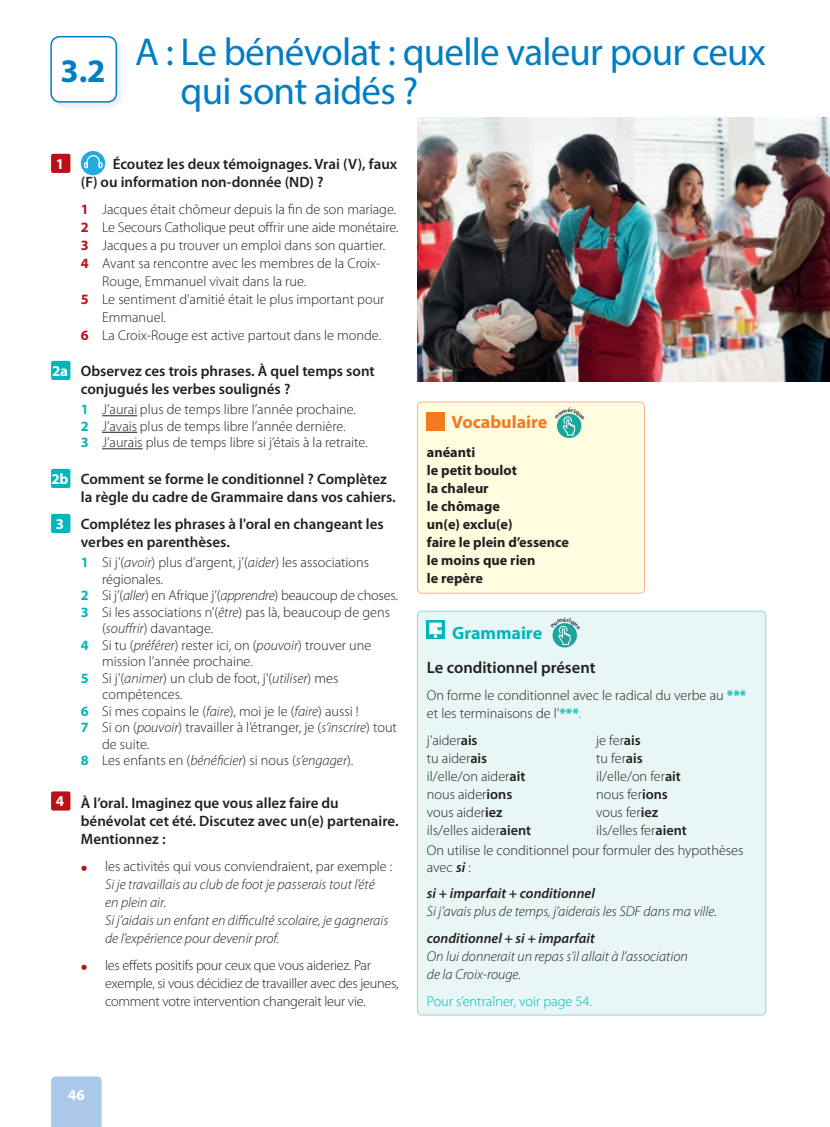
<style>
.page{position:relative;width:830px;height:1127px;background:#fff}
.page>*{position:absolute;margin:0;border:0;box-sizing:border-box;transform-origin:0 0}
.A_Head{font:39px/39px "Myriad Pro";letter-spacing:-.02em;color:#007ec5}
.Unit_number{font:700 33px "Myriad Pro";color:#007ec5}
.Vocab_Box_Head{font:700 18px "Myriad Pro";color:#f47921}
.Grammar_box_head{font:700 18px "Myriad Pro";color:#00b6bc}
.Box_Head_black_Sub{font:600 16.5px "Myriad Pro";color:#231f20}
.Rubric{font:600 15px/18px "Myriad Pro";color:#231f20}
.t1{font:700 15px "Myriad Pro";color:#fff}
.Questions{font:300 14.25px/16.5px "Myriad Pro";color:#231f20}
.Main_text_intro{font:300 14.25px/18px "Myriad Pro";color:#231f20}
.Main_text_intro-2{font:italic 300 14.25px/18px "Myriad Pro";color:#231f20}
.Main_text_intro-3{font:300 14.25px/18px "Myriad Pro";letter-spacing:-.02em;color:#231f20}
.Vocab_box_text{font:700 14.25px "Myriad Pro";color:#231f20}
.Bodytext{font:300 14.25px/16.5px "Myriad Pro";color:#231f20}
.Main_text_intro-4{font:italic 600 14.25px "Myriad Pro";color:#231f20}
.Main_text_intro-5{font:300 14.25px "Myriad Pro";color:#00b6bc}
.s1{font-weight:700;color:#bb1018}
.s2{font-weight:700;color:#00b6bc}
.s3{font-style:italic}
.s4{font-weight:600;font-size:21.75px;color:#bb1018}
.s5{color:#00b6bc}
.s6{font-weight:600}
.s7{font-weight:600;font-style:italic}
</style>
<div class="page">
<div style="left:51px;top:1076px;width:51px;height:51px;background:#acc9e9"></div>
<div style="left:49px;top:34px;width:76px;height:76px;background:#231f20;opacity:.1"></div>
<div style="left:51px;top:37px;width:65px;height:65px;background:#fff;border-radius:9px"></div>
<div style="left:50px;top:36px;width:67px;height:67px;border:2px solid #007ec5;border-radius:9px"></div>
<hr style="left:102px;top:415px;width:35px;height:1px;background:#231f20">
<hr style="left:102px;top:432px;width:35px;height:1px;background:#231f20">
<hr style="left:102px;top:448px;width:40px;height:1px;background:#231f20">
<div style="left:51px;top:154px;width:19px;height:19px;background:#bb1018;border-radius:2px"></div>
<div style="left:81px;top:151px;width:24px;height:24px;background:#24aae1;border-radius:50%"></div>
<svg style="left:83px;top:154px;width:20px;height:15px"></svg>
<div style="left:51px;top:361px;width:19px;height:19px;background:#00b6bc;border-radius:2px"></div>
<div style="left:51px;top:469px;width:19px;height:19px;background:#00b6bc;border-radius:2px"></div>
<div style="left:51px;top:514px;width:19px;height:19px;background:#00b6bc;border-radius:2px"></div>
<div style="left:51px;top:791px;width:19px;height:19px;background:#bb1018;border-radius:2px"></div>
<img style="left:417px;top:118px;width:412px;height:263px">
<div style="left:417px;top:611px;width:348px;height:404px;background:#e9f6f6;border-radius:4px"></div>
<img style="left:426px;top:620px;width:18px;height:18px">
<div style="left:417px;top:611px;width:348px;height:404px;border:1px solid #93d5da;border-radius:4px"></div>
<div style="left:417px;top:402px;width:227px;height:191px;background:#fffce0;border-radius:4px"></div>
<div style="left:426px;top:413px;width:19px;height:18px;background:#f47921"></div>
<div style="left:417px;top:402px;width:227px;height:191px;border:1px solid #f5b893;border-radius:4px"></div>
<svg style="left:556px;top:414px;width:25px;height:24px"></svg>
<div style="left:552px;top:623px;width:24px;height:24px;background:#1ba69c;border-radius:50%"></div>
<svg style="left:556px;top:413px;width:26px;height:23px"></svg>
<svg style="left:552px;top:623px;width:25px;height:22px"></svg>
<p class="Unit_number" style="left:60px;top:52px;width:47px">3.2</p>
<p class="A_Head" style="left:180px;top:32px;width:586px;text-indent:-45px">A : Le bénévolat : quelle valeur pour ceux qui sont aidés ?</p>
<p class="t1" style="left:56px;top:155px;width:10px">1</p>
<p class="Rubric" style="left:81px;top:154px;width:318px;text-indent:32px">Écoutez les deux témoignages. Vrai (V), faux (F) ou information non-donnée (ND) ?</p>
<p class="Questions" style="left:81px;top:201px;width:317px"><span class="s1">1</span> Jacques était chômeur depuis la fin de son mariage.</p>
<p class="Questions" style="left:81px;top:219px;width:319px"><span class="s1">2</span> Le Secours Catholique peut offrir une aide monétaire.</p>
<p class="Questions" style="left:81px;top:237px;width:306px"><span class="s1">3</span> Jacques a pu trouver un emploi dans son quartier.</p>
<p class="Questions" style="left:102px;top:254px;width:280px;line-height:18px;text-indent:-21px"><span class="s1">4</span> Avant sa rencontre avec les membres de la Croix-<br>Rouge, Emmanuel vivait dans la rue.</p>
<p class="Questions" style="left:102px;top:290px;width:284px;line-height:18px;text-indent:-21px"><span class="s1">5</span> Le sentiment d’amitié était le plus important pour<br>Emmanuel.</p>
<p class="Questions" style="left:81px;top:327px;width:302px"><span class="s1">6</span> La Croix-Rouge est active partout dans le monde.</p>
<p class="t1" style="left:52px;top:362px;width:17px">2a</p>
<p class="Rubric" style="left:81px;top:361px;width:295px">Observez ces trois phrases. À quel temps sont conjugués les verbes soulignés ?</p>
<p class="Questions" style="left:81px;top:402px;width:276px"><span class="s2">1</span> J’aurai plus de temps libre l’année prochaine.</p>
<p class="Questions" style="left:81px;top:418px;width:266px"><span class="s2">2</span> J’avais plus de temps libre l’année dernière.</p>
<p class="Questions" style="left:81px;top:435px;width:288px"><span class="s2">3</span> J’aurais plus de temps libre si j’étais à la retraite.</p>
<p class="t1" style="left:52px;top:470px;width:18px">2b</p>
<p class="Rubric" style="left:81px;top:469px;width:316px">Comment se forme le conditionnel ? Complètez la règle du cadre de Grammaire dans vos cahiers.</p>
<p class="t1" style="left:56px;top:515px;width:10px">3</p>
<p class="Rubric" style="left:81px;top:514px;width:304px">Complétez les phrases à l'oral en changeant les verbes en parenthèses.</p>
<p class="Questions" style="left:102px;top:555px;width:268px;text-indent:-21px"><span class="s2">1</span> Si j’(<span class="s3">avoir</span>) plus d’argent, j’(<span class="s3">aider</span>) les associations régionales.</p>
<p class="Questions" style="left:81px;top:588px;width:318px"><span class="s2">2</span> Si j’(<span class="s3">aller</span>) en Afrique j’(<span class="s3">apprendre</span>) beaucoup de choses.</p>
<p class="Questions" style="left:102px;top:604px;width:289px;text-indent:-21px"><span class="s2">3</span> Si les associations n’(<span class="s3">être</span>) pas là, beaucoup de gens (<span class="s3">souffrir</span>) davantage.</p>
<p class="Questions" style="left:102px;top:637px;width:270px;text-indent:-21px"><span class="s2">4</span> Si tu (<span class="s3">préférer</span>) rester ici, on (<span class="s3">pouvoir</span>) trouver une mission l’année prochaine.</p>
<p class="Questions" style="left:102px;top:670px;width:238px;text-indent:-21px"><span class="s2">5</span> Si j’(<span class="s3">animer</span>) un club de foot, j'(<span class="s3">utiliser</span>) mes compétences.</p>
<p class="Questions" style="left:81px;top:703px;width:279px"><span class="s2">6</span> Si mes copains le (<span class="s3">faire</span>), moi je le (<span class="s3">faire</span>) aussi !</p>
<p class="Questions" style="left:102px;top:720px;width:296px;text-indent:-21px"><span class="s2">7</span> Si on (<span class="s3">pouvoir</span>) travailler à l’étranger, je (<span class="s3">s’inscrire</span>) tout de suite.</p>
<p class="Questions" style="left:81px;top:753px;width:274px"><span class="s2">8</span> Les enfants en (<span class="s3">bénéficier</span>) si nous (<span class="s3">s’engager</span>).</p>
<p class="t1" style="left:56px;top:793px;width:10px">4</p>
<p class="Rubric" style="left:81px;top:793px;width:319px">À l’oral. Imaginez que vous allez faire du bénévolat cet été. Discutez avec un(e) partenaire.<br>Mentionnez :</p>
<p class="Main_text_intro" style="left:81px;top:857px;width:313px"><span class="s4">•</span> les activités qui vous conviendraient, par exemple :</p>
<p class="Main_text_intro-2" style="left:105px;top:875px;width:284px">Si je travaillais au club de foot je passerais tout l’été en plein air.<br>Si j’aidais un enfant en difficulté scolaire, je gagnerais de l’expérience pour devenir prof.</p>
<p class="Main_text_intro-3" style="left:105px;top:956px;width:295px;text-indent:-24px"><span class="s4">•</span> les effets positifs pour ceux que vous aideriez. Par exemple, si vous décidiez de travailler avec des jeunes, comment votre intervention changerait leur vie.</p>
<p class="Vocab_Box_Head" style="left:451px;top:412px;width:97px">Vocabulaire</p>
<p class="Vocab_box_text" style="left:426px;top:444px;width:50px">anéanti</p>
<p class="Vocab_box_text" style="left:426px;top:462px;width:92px">le petit boulot</p>
<p class="Vocab_box_text" style="left:426px;top:480px;width:63px">la chaleur</p>
<p class="Vocab_box_text" style="left:426px;top:498px;width:74px">le chômage</p>
<p class="Vocab_box_text" style="left:426px;top:516px;width:87px">un(e) exclu(e)</p>
<p class="Vocab_box_text" style="left:426px;top:534px;width:143px">faire le plein d’essence</p>
<p class="Vocab_box_text" style="left:426px;top:552px;width:110px">le moins que rien</p>
<p class="Vocab_box_text" style="left:426px;top:570px;width:58px">le repère</p>
<p class="Grammar_box_head" style="left:452px;top:622px;width:92px">Grammaire</p>
<p class="Box_Head_black_Sub" style="left:426px;top:656px;width:170px">Le conditionnel présent</p>
<p class="Main_text_intro" style="left:426px;top:686px;width:321px">On forme le conditionnel avec le radical du verbe au <span class="s2">*** </span>et les terminaisons de l’<span class="s2">***</span><span class="s5">.</span></p>
<p class="Main_text_intro" style="left:426px;top:731px;width:52px">j’aider<span class="s6">ais</span></p>
<p class="Main_text_intro" style="left:426px;top:749px;width:62px">tu aider<span class="s6">ais</span></p>
<p class="Main_text_intro" style="left:426px;top:767px;width:100px">il/elle/on aider<span class="s6">ait</span></p>
<p class="Main_text_intro" style="left:426px;top:785px;width:87px">nous aider<span class="s6">ions</span></p>
<p class="Main_text_intro" style="left:426px;top:803px;width:77px">vous aider<span class="s6">iez</span></p>
<p class="Main_text_intro" style="left:426px;top:821px;width:106px">ils/elles aider<span class="s6">aient</span></p>
<p class="Main_text_intro" style="left:596px;top:731px;width:46px">je fer<span class="s6">ais</span></p>
<p class="Main_text_intro" style="left:596px;top:749px;width:48px">tu fer<span class="s6">ais</span></p>
<p class="Main_text_intro" style="left:596px;top:767px;width:86px">il/elle/on fer<span class="s6">ait</span></p>
<p class="Main_text_intro" style="left:596px;top:785px;width:73px">nous fer<span class="s6">ions</span></p>
<p class="Main_text_intro" style="left:596px;top:803px;width:63px">vous fer<span class="s6">iez</span></p>
<p class="Main_text_intro" style="left:596px;top:821px;width:92px">ils/elles fer<span class="s6">aient</span></p>
<p class="Bodytext" style="left:426px;top:843px;width:318px">On utilise le conditionnel pour formuler des hypothèses avec <span class="s7">si</span> :</p>
<p class="Main_text_intro-4" style="left:426px;top:884px;width:169px">si + imparfait + conditionnel</p>
<p class="Main_text_intro-2" style="left:426px;top:902px;width:291px">Si j’avais plus de temps, j’aiderais les SDF dans ma ville.</p>
<p class="Main_text_intro-4" style="left:426px;top:929px;width:169px">conditionnel + si + imparfait</p>
<p class="Main_text_intro-2" style="left:426px;top:947px;width:262px">On lui donnerait un repas s’il allait à l’association de la Croix-rouge.</p>
<p class="Main_text_intro-5" style="left:426px;top:993px;width:166px">Pour s’entraîner, voir page 54.</p>
<p class="t1" style="left:68px;top:1087px;width:18px">46</p>
</div>
